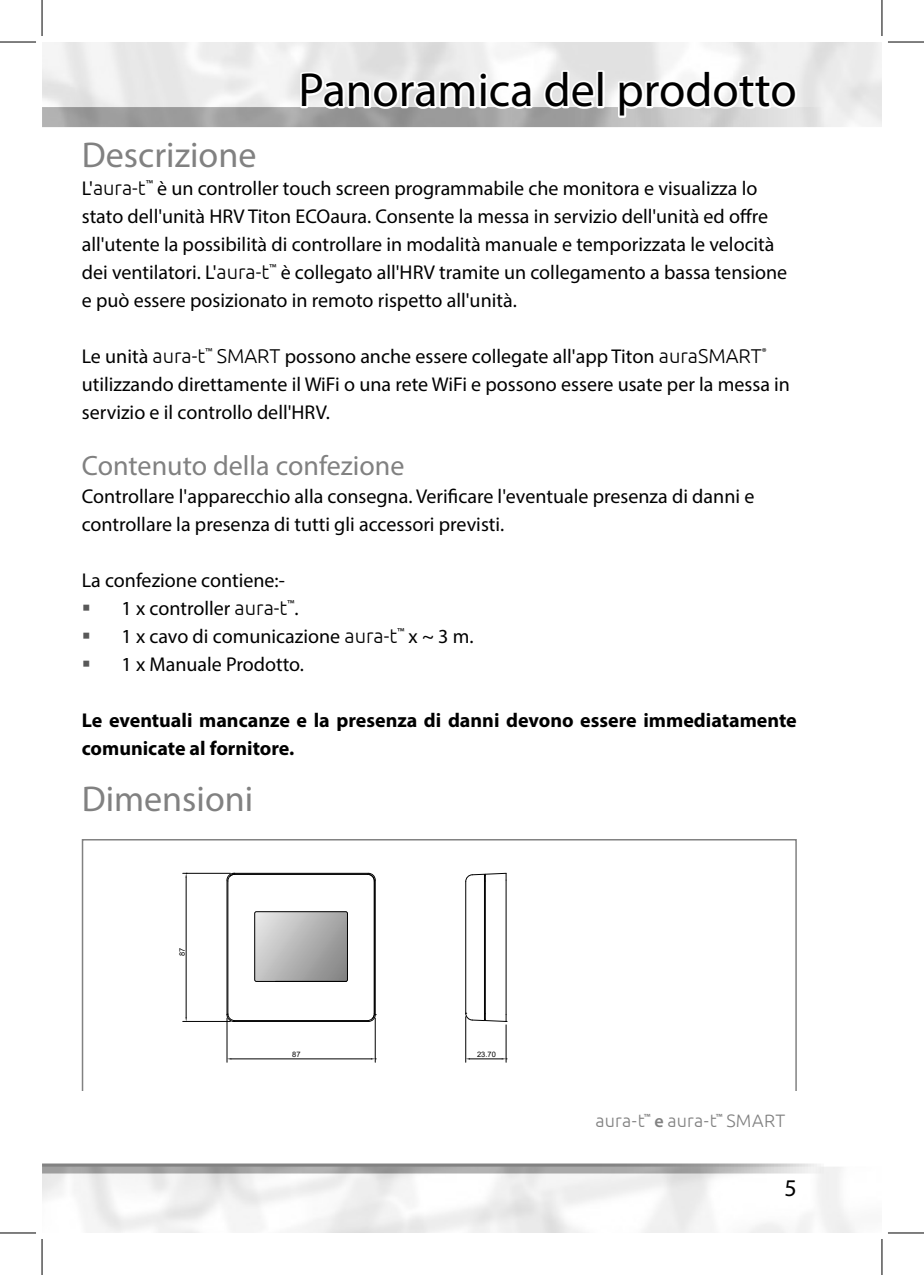
<style>
.page{position:relative;width:924px;height:1275px;background:#fff}
.page>*{position:absolute;margin:0;border:0;box-sizing:border-box;transform-origin:0 0}
.DOC_Section_Page_Top{font:48px "Myriad Pro";color:#000}
.DOC_Heading{font:36px "Myriad Pro";color:#818181}
.DOC_Body{font:28px "Myriad Pro";color:#818181}
.t1{font:24px "Myriad Pro";color:#000}
.DOC_Body-2{font:20px/28px "Myriad Pro";color:#000}
.DOC_Body_Bold{font:700 20px/28px "Myriad Pro";color:#000}
.DOC_Picture_Label{font:300 18px "Ubuntu";letter-spacing:.01em;color:#818181}
.t2{font:7.6px "Arial";color:#000}
.s1{font-family:"Ubuntu";font-weight:300}
.s2{font-family:"Myriad Pro";font-weight:600}
</style>
<div class="page">
<svg style="left:298px;top:69px;width:180px;height:59px"></svg>
<div style="left:478px;top:72px;width:9px;height:9px;border:4px solid #fff;border-radius:50%"></div>
<svg style="left:486px;top:79px;width:49px;height:32px"></svg>
<svg style="left:541px;top:42px;width:56px;height:69px"></svg>
<div style="left:596px;top:70px;width:8px;height:38px;border:4px solid #fff"></div>
<svg style="left:615px;top:42px;width:183px;height:86px"></svg>
<hr style="left:234px;top:1021px;width:134px;height:1px;background:#000">
<hr style="left:226px;top:880px;width:1px;height:134px;background:#000">
<hr style="left:374px;top:881px;width:1px;height:132px;background:#000">
<hr style="left:234px;top:873px;width:133px;height:1px;background:#000">
<svg style="left:366px;top:872px;width:10px;height:10px"></svg>
<hr style="left:227px;top:881px;width:1px;height:132px;background:#000">
<hr style="left:234px;top:874px;width:133px;height:1px;background:#000">
<hr style="left:373px;top:881px;width:1px;height:132px;background:#000">
<hr style="left:234px;top:1020px;width:133px;height:1px;background:#000">
<svg style="left:256px;top:913px;width:90px;height:67px"></svg>
<div style="left:254px;top:911px;width:94px;height:71px;border:1px solid #000;border-radius:2px"></div>
<hr style="left:505px;top:880px;width:1px;height:134px;background:#000">
<hr style="left:465px;top:881px;width:1px;height:132px;background:#000">
<svg style="left:465px;top:872px;width:41px;height:10px"></svg>
<hr style="left:484px;top:881px;width:1px;height:132px;background:#000">
<hr style="left:465px;top:1016px;width:1px;height:46px;background:#000">
<hr style="left:505px;top:1024px;width:1px;height:38px;background:#000">
<hr style="left:470px;top:1058px;width:31px;height:1px;background:#000">
<svg style="left:465px;top:1012px;width:42px;height:10px"></svg>
<hr style="left:226px;top:1018px;width:1px;height:44px;background:#000">
<hr style="left:375px;top:1018px;width:1px;height:44px;background:#000">
<hr style="left:231px;top:1058px;width:140px;height:1px;background:#000">
<svg style="left:366px;top:1013px;width:10px;height:9px"></svg>
<hr style="left:183px;top:1021px;width:47px;height:1px;background:#000">
<hr style="left:183px;top:873px;width:47px;height:1px;background:#000">
<hr style="left:186px;top:877px;width:1px;height:140px;background:#000">
<svg style="left:226px;top:1013px;width:8px;height:9px"></svg>
<svg style="left:226px;top:872px;width:9px;height:10px"></svg>
<hr style="left:0;top:42px;width:36px;height:1px;background:#000">
<hr style="left:887px;top:42px;width:36px;height:1px;background:#000">
<hr style="left:0;top:1232px;width:36px;height:1px;background:#000">
<hr style="left:887px;top:1232px;width:36px;height:1px;background:#000">
<hr style="left:42px;top:0;width:1px;height:36px;background:#000">
<hr style="left:42px;top:1239px;width:1px;height:36px;background:#000">
<hr style="left:881px;top:0;width:1px;height:36px;background:#000">
<hr style="left:881px;top:1239px;width:1px;height:36px;background:#000">
<p class="DOC_Section_Page_Top" style="left:298px;top:61px;width:499px">Panoramica del prodotto</p>
<p class="DOC_Heading" style="left:82px;top:132px;width:176px">Descrizione</p>
<p class="DOC_Body-2" style="left:82px;top:174px;width:706px">L'<span class="s1">aura-t</span><sup>™</sup> è un controller touch screen programmabile che monitora e visualizza lo stato dell'unità HRV Titon ECOaura. Consente la messa in servizio dell'unità ed offre all'utente la possibilità di controllare in modalità manuale e temporizzata le velocità dei ventilatori. L'<span class="s1">aura-t</span><sup>™</sup> è collegato all'HRV tramite un collegamento a bassa tensione e può essere posizionato in remoto rispetto all'unità.</p>
<p class="DOC_Body-2" style="left:82px;top:342px;width:709px">Le unità <span class="s1">aura-t</span><sup>™</sup> <span class="s1">SMART</span> possono anche essere collegate all'app Titon <span class="s1">auraSMART</span><sup>® </sup>utilizzando direttamente il WiFi o una rete WiFi e possono essere usate per la messa in servizio e il controllo dell'HRV.</p>
<p class="DOC_Body" style="left:82px;top:448px;width:324px">Contenuto della confezione</p>
<p class="DOC_Body-2" style="left:82px;top:482px;width:673px">Controllare l'apparecchio alla consegna. Verificare l'eventuale presenza di danni e controllare la presenza di tutti gli accessori previsti.</p>
<p class="DOC_Body-2" style="left:82px;top:566px;width:204px">La confezione contiene:-</p>
<p class="DOC_Body-2" style="left:121px;top:594px;width:178px">1 x controller <span class="s1">aura-t</span><sup>™</sup>.</p>
<p class="DOC_Body-2" style="left:121px;top:622px;width:353px">1 x cavo di comunicazione <span class="s1">aura-t</span><sup>™</sup> x ~ 3 m.</p>
<p class="DOC_Body-2" style="left:121px;top:650px;width:184px">1 x Manuale Prodotto.</p>
<p class="DOC_Body_Bold" style="left:82px;top:705px;width:716px">Le eventuali mancanze e la presenza di danni devono essere immediatamente comunicate al fornitore.</p>
<p class="DOC_Heading" style="left:82px;top:776px;width:173px">Dimensioni</p>
<p class="t2" style="left:177px;top:956px;width:10px;rotate:-90deg">87</p>
<p class="t2" style="left:292px;top:1049px;width:10px">87</p>
<p class="t2" style="left:477px;top:1049px;width:20px">23.70</p>
<p class="DOC_Picture_Label" style="left:595px;top:1109px;width:191px">aura-t<sup>™</sup> <span class="s2">e</span> aura-t<sup>™</sup> SMART</p>
<p class="t1" style="left:784px;top:1172px;width:14px">5</p>
</div>
